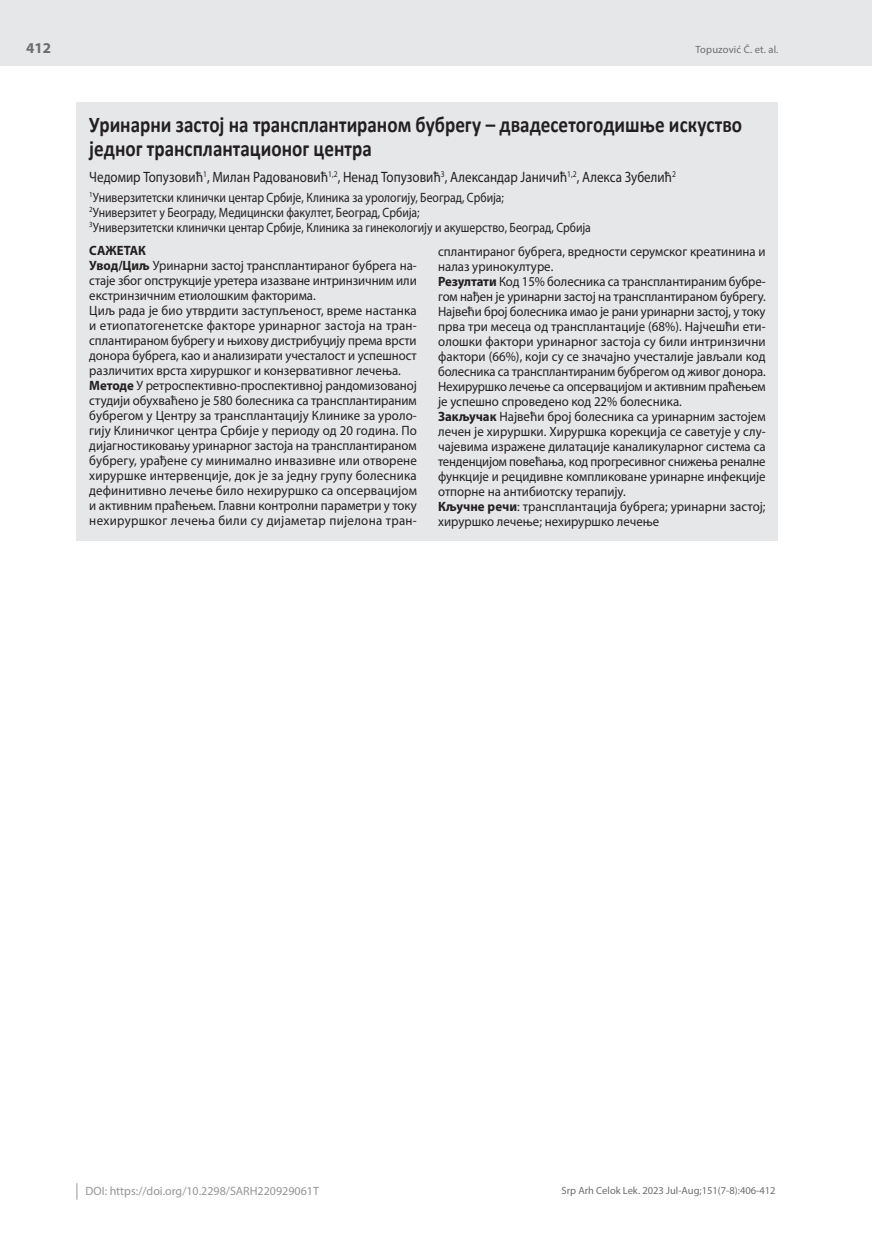
<style>
.page{position:relative;width:872px;height:1234px;background:#fff}
.page>*{position:absolute;margin:0;border:0;box-sizing:border-box;transform-origin:0 0}
.t1{font:700 22.5px/24px "Calibri";color:#231f20;scale:.85 1}
.t2{font:15px "Myriad Pro";color:#231f20;scale:.87 1}
.t3{font:700 15px "Myriad Pro";color:#6c6d70}
.t4{font:13.5px/15px "Myriad Pro";color:#231f20;scale:.95 1}
.t5{font:13.5px/15px "Myriad Pro";color:#231f20;scale:.87 1}
.t6{font:12px "Myriad Pro";color:#939598}
.t7{font:10.5px "Myriad Pro";color:#6c6d70}
.s1{font-weight:700}
</style>
<div class="page">
<div style="left:0;top:0;width:872px;height:66px;background:#e6e7e9"></div>
<svg style="left:77px;top:1183px;width:1px;height:16px"></svg>
<div style="left:77px;top:102px;width:701px;height:438px;background:#e6e7e9"></div>
<p class="t3" style="left:26px;top:38px;width:26px">412</p>
<p class="t7" style="left:695px;top:43px;width:84px">Topuzović Č. et. al.</p>
<h1 class="t1" style="left:89px;top:112px;width:769px">Уринарни застој на трансплантираном бубрегу – двадесетогодишње искуство једног трансплантационог центра</h1>
<p class="t2" style="left:89px;top:168px;width:676px">Чедомир Топузовић<sup>1</sup>, Милан Радовановић<sup>1,2</sup>, Ненад Топузовић<sup>3</sup>, Александар Јаничић<sup>1,2</sup>, Алекса Зубелић<sup>2</sup></p>
<p class="t5" style="left:89px;top:189px;width:578px"><sup>1</sup>Универзитетски клинички центар Србије, Клиника за урологију, Београд, Србија;<br><sup>2</sup>Универзитет у Београду, Медицински факултет, Београд, Србија;<br><sup>3</sup>Универзитетски клинички центар Србије, Клиника за гинекологију и акушерство, Београд, Србија</p>
<p class="t4" style="left:89px;top:242px;width:346px"><span class="s1">САЖЕТАК<br>Увод/Циљ</span> Уринарни застој трансплантираног бубрега на&shy;стаје због опструкције уретера изазване интринзичним или екстринзичним етиолошким факторима.<br>Циљ рада је био утврдити заступљеност, време настанка и етиопатогенетске факторе уринарног застоја на тран&shy;сплантираном бубрегу и њихову дистрибуцију према врсти донора бубрега, као и анализирати учесталост и успешност различитих врста хируршког и конзервативног лечења.<br><span class="s1">Методе</span> У ретроспективно-проспективној рандомизованој студији обухваћено је 580 болесника са трансплантираним бубрегом у Центру за трансплантацију Клинике за уроло&shy;гију Клиничког центра Србије у периоду од 20 година. По дијагностиковању уринарног застоја на трансплантираном бубрегу, урађене су минимално инвазивне или отворене хируршке интервенције, док је за једну групу болесника дефинитивно лечење било нехируршко са опсервацијом и активним праћењем. Главни контролни параметри у току нехируршког лечења били су дијаметар пијелона тран-</p>
<p class="t4" style="left:438px;top:243px;width:346px">сплантираног бубрега, вредности серумског креатинина и налаз уринокултуре.<br><span class="s1">Резултати</span> Код 15% болесника са трансплантираним бубре&shy;гом нађен је уринарни застој на трансплантираном бубрегу.<br>Највећи број болесника имао је рани уринарни застој, у току прва три месеца од трансплантације (68%). Најчешћи ети&shy;олошки фактори уринарног застоја су били интринзични фактори (66%), који су се значајно учесталије јављали код болесника са трансплантираним бубрегом од живог донора.<br>Нехируршко лечење са опсервацијом и активним праћењем је успешно спроведено код 22% болесника.<br><span class="s1">Закључак</span> Највећи број болесника са уринарним застојем лечен је хируршки. Хируршка корекција се саветује у слу&shy;чајевима изражене дилатације каналикуларног система са тенденцијом повећања, код прогресивног снижења реналне функције и рецидивне компликоване уринарне инфекције отпорне на антибиотску терапију.<br><span class="s1">Кључне речи</span>: трансплантација бубрега; уринарни застој; хируршко лечење; нехируршко лечење</p>
<p class="t6" style="left:86px;top:1183px;width:235px">DOI: https://doi.org/10.2298/SARH220929061T</p>
<p class="t7" style="left:561px;top:1184px;width:216px">Srp Arh Celok Lek. 2023 Jul-Aug;151(7-8):406-412</p>
</div>
